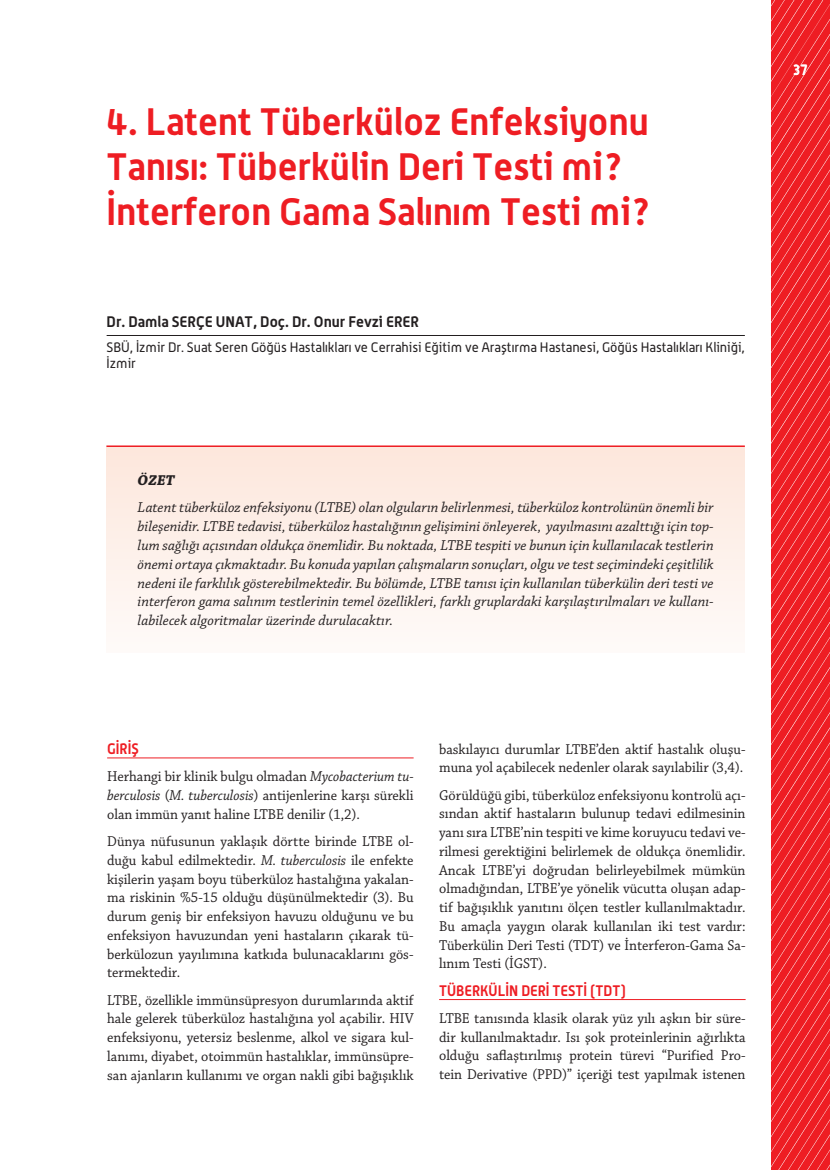
<style>
.page{position:relative;width:830px;height:1170px;background:#fff}
.page>*{position:absolute;margin:0;border:0;box-sizing:border-box;transform-origin:0 0}
.t1{font:700 37.5px/45px "Alwyn OT";color:#ee1d23}
.t2{font:15px/18.8px "Chaparral Pro";color:#231f20;text-align:justify;scale:.95 1}
.t3{font:italic 15px/18.8px "Chaparral Pro";color:#231f20;text-align:justify}
.t4{font:700 15px "Alwyn";color:#231f20}
.t5{font:700 15px "Alwyn OT";color:#ee1d23;scale:.95 1}
.t6{font:italic 700 15px "Chaparral Pro";color:#231f20}
.t7{font:700 15px "Alwyn OT";color:#fff;scale:.85 1}
.t8{font:13.5px/16.2px "Alwyn";color:#231f20}
.s1{font-style:italic}
</style>
<div class="page">
<svg style="left:771px;top:0;width:58px;height:1169px;background:#ee2a2f"></svg>
<div style="left:106px;top:446px;width:638px;height:206px;background:linear-gradient(to right,#fdf1ea,#fdf1ea)"></div>
<hr style="left:107px;top:335px;width:637px;height:1px;background:#231f20">
<hr style="left:106px;top:445px;width:638px;height:2px;background:#ee1d23">
<hr style="left:107px;top:757px;width:306px;height:1px;background:#ee1d23">
<hr style="left:439px;top:999px;width:306px;height:1px;background:#ee1d23">
<h1 class="t1" style="left:106px;top:99px;width:546px">4. Latent Tüberküloz Enfeksiyonu<br>Tanısı: Tüberkülin Deri Testi mi?<br>İnterferon Gama Salınım Testi mi?</h1>
<p class="t4" style="left:107px;top:313px;width:314px">Dr. Damla SERÇE UNAT, Doç. Dr. Onur Fevzi ERER</p>
<p class="t8" style="left:107px;top:339px;width:639px">SBÜ, İzmir Dr. Suat Seren Göğüs Hastalıkları ve Cerrahisi Eğitim ve Araştırma Hastanesi, Göğüs Hastalıkları Kliniği,<br>İzmir</p>
<p class="t6" style="left:137px;top:471px;width:38px">ÖZET</p>
<p class="t3" style="left:137px;top:499px;width:577px">Latent tüberküloz enfeksiyonu (LTBE) olan olguların belirlenmesi, tüberküloz kontrolünün önemli bir bileşenidir. LTBE tedavisi, tüberküloz hastalığının gelişimini önleyerek, yayılmasını azalttığı için top&shy;lum sağlığı açısından oldukça önemlidir. Bu noktada, LTBE tespiti ve bunun için kullanılacak testlerin önemi ortaya çıkmaktadır. Bu konuda yapılan çalışmaların sonuçları, olgu ve test seçimindeki çeşitlilik nedeni ile farklılık gösterebilmektedir. Bu bölümde, LTBE tanısı için kullanılan tüberkülin deri testi ve interferon gama salınım testlerinin temel özellikleri, farklı gruplardaki karşılaştırılmaları ve kullanı&shy;labilecek algoritmalar üzerinde durulacaktır.</p>
<p class="t5" style="left:107px;top:739px;width:35px">GİRİŞ</p>
<p class="t2" style="left:107px;top:767px;width:324px">Herhangi bir klinik bulgu olmadan <span class="s1">Mycobacterium tu&shy;berculosis</span> (<span class="s1">M. tuberculosis</span>) antijenlerine karşı sürekli olan immün yanıt haline LTBE denilir (1,2).</p>
<p class="t2" style="left:107px;top:832px;width:324px">Dünya nüfusunun yaklaşık dörtte birinde LTBE ol&shy;duğu kabul edilmektedir. <span class="s1">M. tuberculosis</span> ile enfekte kişilerin yaşam boyu tüberküloz hastalığına yakalan&shy;ma riskinin %5-15 olduğu düşünülmektedir (3). Bu durum geniş bir enfeksiyon havuzu olduğunu ve bu enfeksiyon havuzundan yeni hastaların çıkarak tü&shy;berkülozun yayılımına katkıda bulunacaklarını gös&shy;termektedir.</p>
<p class="t2" style="left:107px;top:991px;width:324px">LTBE, özellikle immünsüpresyon durumlarında aktif hale gelerek tüberküloz hastalığına yol açabilir. HIV enfeksiyonu, yetersiz beslenme, alkol ve sigara kul&shy;lanımı, diyabet, otoimmün hastalıklar, immünsüpre&shy;san ajanların kullanımı ve organ nakli gibi bağışıklık</p>
<p class="t2" style="left:439px;top:740px;width:324px">baskılayıcı durumlar LTBE’den aktif hastalık oluşu&shy;muna yol açabilecek nedenler olarak sayılabilir (3,4).</p>
<p class="t2" style="left:439px;top:786px;width:324px">Görüldüğü gibi, tüberküloz enfeksiyonu kontrolü açı&shy;sından aktif hastaların bulunup tedavi edilmesinin yanı sıra LTBE’nin tespiti ve kime koruyucu tedavi ve&shy;rilmesi gerektiğini belirlemek de oldukça önemlidir.<br>Ancak LTBE’yi doğrudan belirleyebilmek mümkün olmadığından, LTBE’ye yönelik vücutta oluşan adap&shy;tif bağışıklık yanıtını ölçen testler kullanılmaktadır.<br>Bu amaçla yaygın olarak kullanılan iki test vardır:<br>Tüberkülin Deri Testi (TDT) ve İnterferon-Gama Sa&shy;lınım Testi (İGST).</p>
<p class="t5" style="left:439px;top:980px;width:198px">TÜBERKÜLİN DERİ TESTİ (TDT)</p>
<p class="t2" style="left:439px;top:1009px;width:324px">LTBE tanısında klasik olarak yüz yılı aşkın bir süre&shy;dir kullanılmaktadır. Isı şok proteinlerinin ağırlıkta olduğu saflaştırılmış protein türevi “Purified Pro&shy;tein Derivative (PPD)” içeriği test yapılmak istenen</p>
<p class="t7" style="left:792px;top:61px;width:19px">37</p>
</div>
